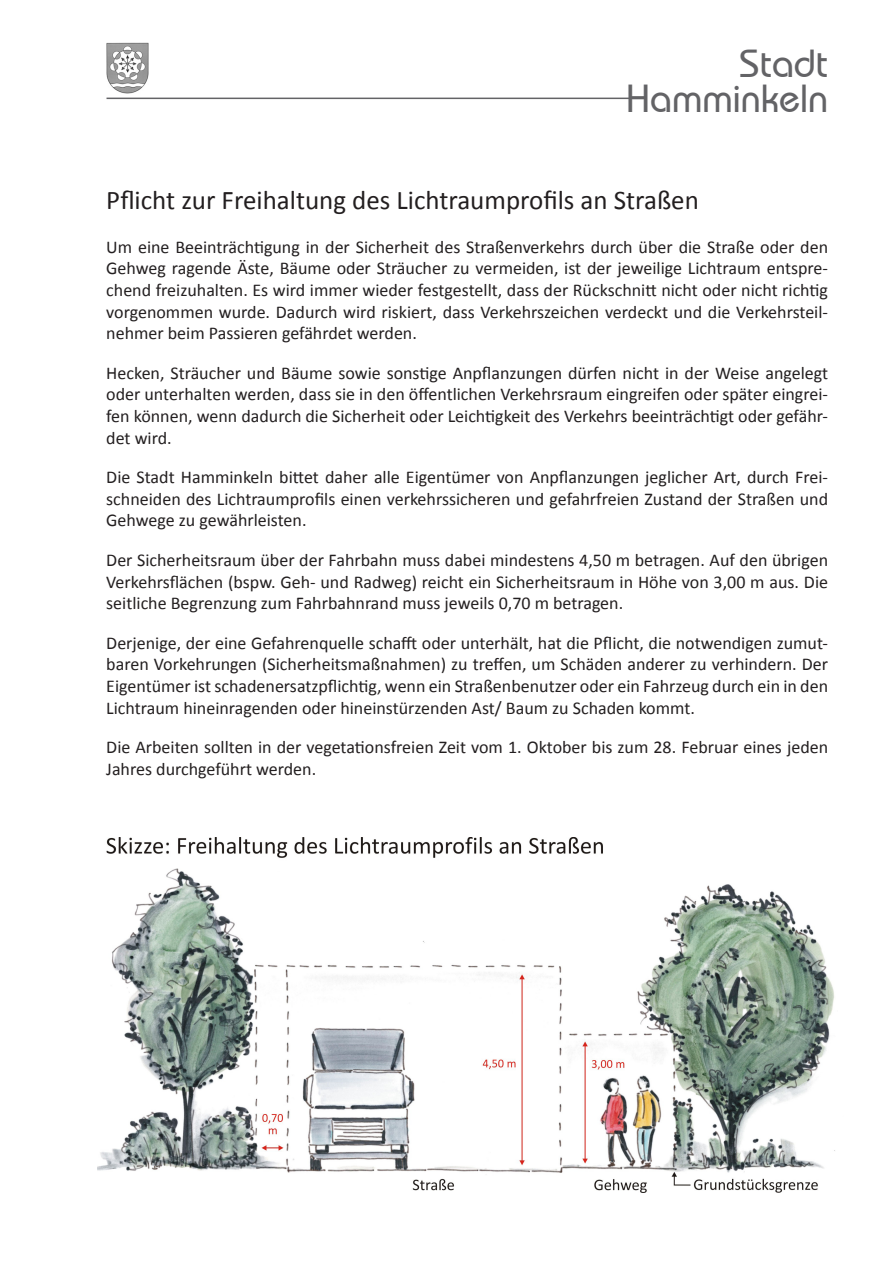
<style>
.page{position:relative;width:893px;height:1263px;background:#fff}
.page>*{position:absolute;margin:0;border:0;box-sizing:border-box;transform-origin:0 0}
.t1{font:500 39px "Bauhaus IT Cby BT";color:#636366}
.t2{font:27px "Calibri";color:#231f20}
.t3{font:18px/21.6px "Calibri";color:#231f20;text-align:justify}
</style>
<div class="page">
<hr style="left:107px;top:98px;width:538px;height:1px;background:#636366">
<img style="left:106px;top:43px;width:42px;height:50px">
<img style="left:98px;top:838px;width:737px;height:354px">
<p class="t1" style="left:739px;top:39px;width:90px">Stadt</p>
<p class="t1" style="left:626px;top:75px;width:203px">Hamminkeln</p>
<p class="t2" style="left:106px;top:183px;width:594px">Pflicht zur Freihaltung des Lichtraumprofils an Straßen</p>
<p class="t3" style="left:106px;top:236px;width:723px">Um eine Beeinträchtigung in der Sicherheit des Straßenverkehrs durch über die Straße oder den Gehweg ragende Äste, Bäume oder Sträucher zu vermeiden, ist der jeweilige Lichtraum entspre&shy;chend freizuhalten. Es wird immer wieder festgestellt, dass der Rückschnitt nicht oder nicht richtig vorgenommen wurde. Dadurch wird riskiert, dass Verkehrszeichen verdeckt und die Verkehrsteil&shy;nehmer beim Passieren gefährdet werden.</p>
<p class="t3" style="left:106px;top:362px;width:723px">Hecken, Sträucher und Bäume sowie sonstige Anpflanzungen dürfen nicht in der Weise angelegt oder unterhalten werden, dass sie in den öffentlichen Verkehrsraum eingreifen oder später eingrei&shy;fen können, wenn dadurch die Sicherheit oder Leichtigkeit des Verkehrs beeinträchtigt oder gefähr&shy;det wird.</p>
<p class="t3" style="left:106px;top:466px;width:723px">Die Stadt Hamminkeln bittet daher alle Eigentümer von Anpflanzungen jeglicher Art, durch Frei&shy;schneiden des Lichtraumprofils einen verkehrssicheren und gefahrfreien Zustand der Straßen und Gehwege zu gewährleisten.</p>
<p class="t3" style="left:106px;top:549px;width:723px">Der Sicherheitsraum über der Fahrbahn muss dabei mindestens 4,50 m betragen. Auf den übrigen Verkehrsflächen (bspw. Geh- und Radweg) reicht ein Sicherheitsraum in Höhe von 3,00 m aus. Die seitliche Begrenzung zum Fahrbahnrand muss jeweils 0,70 m betragen.</p>
<p class="t3" style="left:106px;top:632px;width:723px">Derjenige, der eine Gefahrenquelle schafft oder unterhält, hat die Pflicht, die notwendigen zumut&shy;baren Vorkehrungen (Sicherheitsmaßnahmen) zu treffen, um Schäden anderer zu verhindern. Der Eigentümer ist schadenersatzpflichtig, wenn ein Straßenbenutzer oder ein Fahrzeug durch ein in den Lichtraum hineinragenden oder hineinstürzenden Ast/ Baum zu Schaden kommt.</p>
<p class="t3" style="left:106px;top:736px;width:723px">Die Arbeiten sollten in der vegetationsfreien Zeit vom 1. Oktober bis zum 28. Februar eines jeden<br>Jahres durchgeführt werden.</p>
</div>
